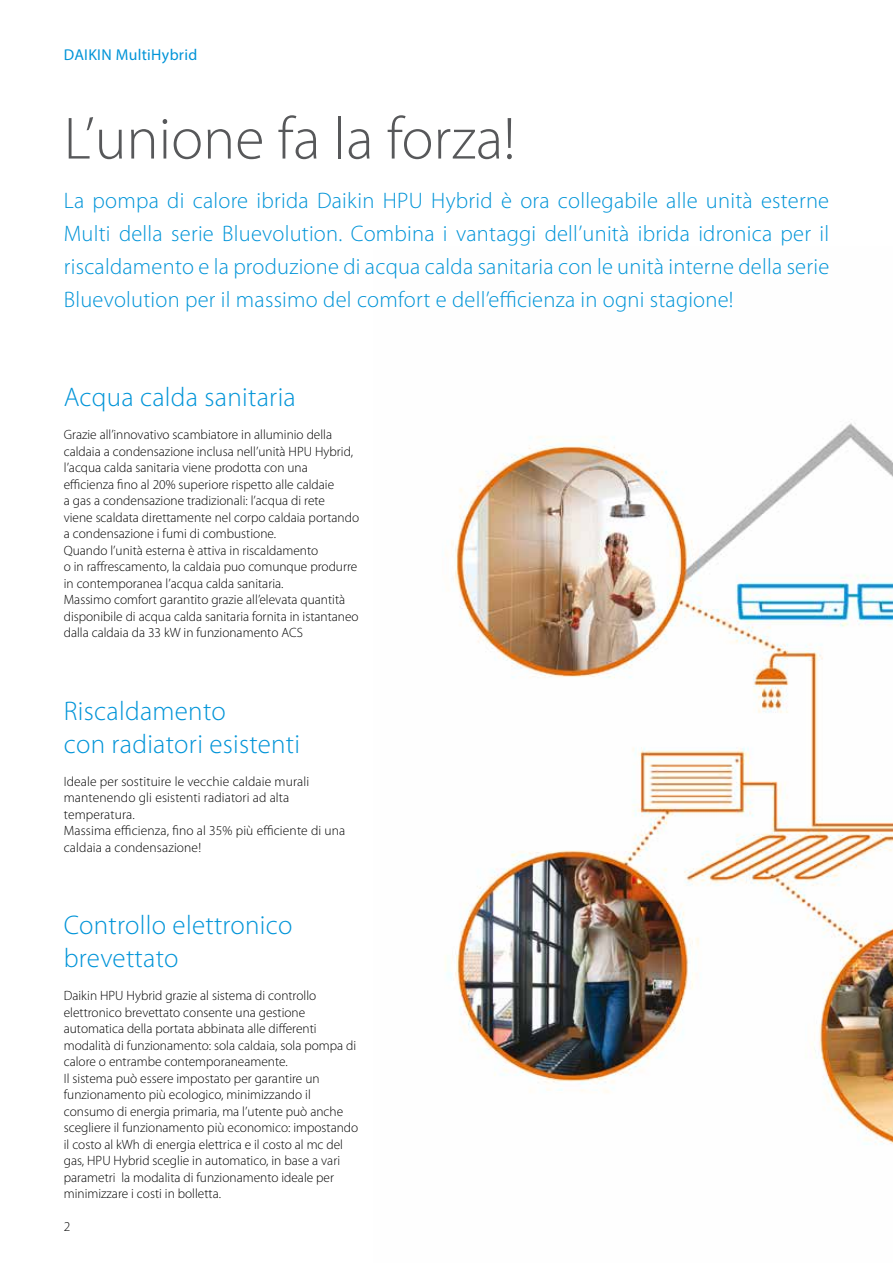
<style>
.page{position:relative;width:893px;height:1263px;background:#fff}
.page>*{position:absolute;margin:0;border:0;box-sizing:border-box;transform-origin:0 0}
.t1{font:300 60px "Myriad Pro";color:#57585a}
.t2{font:300 27px/33px "Myriad Pro";letter-spacing:.01em;color:#0094d8}
.t3{font:300 22.5px/33px "Myriad Pro";letter-spacing:.01em;color:#0094d8;text-align:justify}
.t4{font:15.75px "Myriad Pro";letter-spacing:.02em;color:#0094d8}
.t5{font:300 13.5px/16.5px "Myriad Pro";color:#000}
</style>
<div class="page">
<img style="left:445px;top:423px;width:448px;height:722px">
<p class="t4" style="left:64px;top:45px;width:135px">DAIKIN MultiHybrid</p>
<h1 class="t1" style="left:64px;top:102px;width:453px">L’unione fa la forza!</h1>
<p class="t3" style="left:64px;top:184px;width:767px">La pompa di calore ibrida Daikin HPU Hybrid è ora collegabile alle unità esterne Multi della serie Bluevolution. Combina i vantaggi dell’unità ibrida idronica per il riscaldamento e la produzione di acqua calda sanitaria con le unità interne della serie Bluevolution per il massimo del comfort e dell’efficienza in ogni stagione!</p>
<h2 class="t2" style="left:64px;top:380px;width:234px">Acqua calda sanitaria</h2>
<p class="t5" style="left:64px;top:426px;width:297px">Grazie all’innovativo scambiatore in alluminio della caldaia a condensazione inclusa nell’unità HPU Hybrid, l’acqua calda sanitaria viene prodotta con una efficienza fino al 20% superiore rispetto alle caldaie<br>a gas a condensazione tradizionali: l’acqua di rete<br>viene scaldata direttamente nel corpo caldaia portando a condensazione i fumi di combustione.<br>Quando l’unità esterna è attiva in riscaldamento<br>o in raffrescamento, la caldaia puo comunque produrre in contemporanea l’acqua calda sanitaria.<br>Massimo comfort garantito grazie all’elevata quantità disponibile di acqua calda sanitaria fornita in istantaneo dalla caldaia da 33 kW in funzionamento ACS</p>
<h2 class="t2" style="left:64px;top:694px;width:238px">Riscaldamento<br>con radiatori esistenti</h2>
<p class="t5" style="left:64px;top:773px;width:283px">Ideale per sostituire le vecchie caldaie murali mantenendo gli esistenti radiatori ad alta temperatura.<br>Massima efficienza, fino al 35% più efficiente di una caldaia a condensazione!</p>
<h2 class="t2" style="left:64px;top:908px;width:230px">Controllo elettronico brevettato</h2>
<p class="t5" style="left:64px;top:987px;width:296px">Daikin HPU Hybrid grazie al sistema di controllo elettronico brevettato consente una gestione automatica della portata abbinata alle differenti modalità di funzionamento: sola caldaia, sola pompa di calore o entrambe contemporaneamente.<br>Il sistema può essere impostato per garantire un funzionamento più ecologico, minimizzando il consumo di energia primaria, ma l’utente può anche scegliere il funzionamento più economico: impostando il costo al kWh di energia elettrica e il costo al mc del gas, HPU Hybrid sceglie in automatico, in base a vari parametri la modalita di funzionamento ideale per minimizzare i costi in bolletta.</p>
<p class="t5" style="left:64px;top:1218px;width:8px">2</p>
</div>
